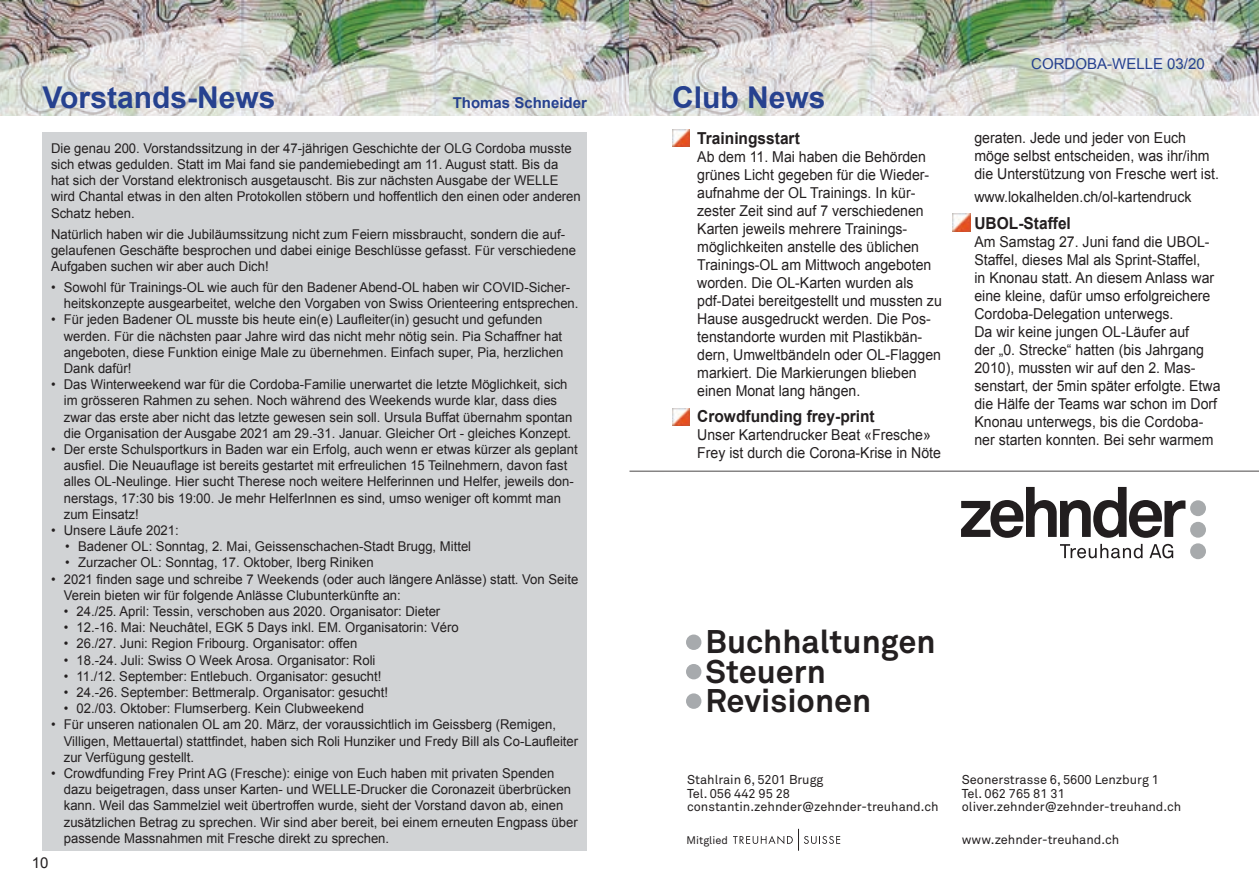
<style>
.page{position:relative;width:1259px;height:893px;background:#fff}
.page>*{position:absolute;margin:0;border:0;box-sizing:border-box;transform-origin:0 0}
.t1{font:700 32.4px/29.4px "Akkurat";color:#231f20}
.t2{font:700 30px "Arial";color:#26418f}
.t3{font:700 16.5px "Arial";color:#231f20;scale:.94 1}
.t4{font:15px/18px "Arial";color:#231f20;scale:.94 1}
.t5{font:15px "Arial";color:#26418f}
.t6{font:700 15px "Arial";color:#26418f}
.t7{font:15px "Arial";color:#231f20}
.t8{font:13.5px/16.2px "Arial";color:#231f20}
.t9{font:12.75px/13.5px "Akkurat";color:#231f20}
.t10{font:10.95px "Akkurat";color:#231f20}
</style>
<div class="page">
<img style="left:0;top:0;width:1259px;height:116px">
<img style="left:672px;top:129px;width:17px;height:18px">
<img style="left:672px;top:408px;width:17px;height:18px">
<img style="left:952px;top:214px;width:18px;height:17px">
<svg style="left:961px;top:487px;width:224px;height:51px"></svg>
<div style="left:1190px;top:500px;width:16px;height:16px;background:#a7aaac;border-radius:50%"></div>
<div style="left:1190px;top:522px;width:16px;height:16px;background:#a7aaac;border-radius:50%"></div>
<div style="left:1190px;top:543px;width:16px;height:16px;background:#a7aaac;border-radius:50%"></div>
<svg style="left:1060px;top:544px;width:82px;height:14px"></svg>
<svg style="left:1149px;top:544px;width:24px;height:14px"></svg>
<div style="left:686px;top:634px;width:15px;height:16px;background:#a7aaad;border-radius:50%"></div>
<div style="left:686px;top:664px;width:15px;height:15px;background:#a7aaad;border-radius:50%"></div>
<div style="left:686px;top:693px;width:15px;height:16px;background:#a7aaad;border-radius:50%"></div>
<svg style="left:733px;top:829px;width:107px;height:22px"></svg>
<hr style="left:629px;top:470px;width:630px;height:2px;background:#231f20">
<div style="left:43px;top:132px;width:544px;height:719px;background:#d1d3d5"></div>
<h2 class="t2" style="left:43px;top:78px;width:234px">Vorstands-News</h2>
<p class="t6" style="left:453px;top:93px;width:136px">Thomas Schneider</p>
<p class="t8" style="left:51px;top:140px;width:531px">Die genau 200. Vorstandssitzung in der 47-jährigen Geschichte der OLG Cordoba musste sich etwas gedulden. Statt im Mai fand sie pandemiebedingt am 11. August statt. Bis da<br>hat sich der Vorstand elektronisch ausgetauscht. Bis zur nächsten Ausgabe der WELLE wird Chantal etwas in den alten Protokollen stöbern und hoffentlich den einen oder anderen Schatz heben.</p>
<p class="t8" style="left:51px;top:226px;width:526px">Natürlich haben wir die Jubiläumssitzung nicht zum Feiern missbraucht, sondern die auf&shy;gelaufenen Geschäfte besprochen und dabei einige Beschlüsse gefasst. Für verschiedene<br>Aufgaben suchen wir aber auch Dich!</p>
<p class="t8" style="left:64px;top:279px;width:516px;text-indent:-13px">• Sowohl für Trainings-OL wie auch für den Badener Abend-OL haben wir COVID-Sicher&shy;heitskonzepte ausgearbeitet, welche den Vorgaben von Swiss Orienteering entsprechen.</p>
<p class="t8" style="left:64px;top:312px;width:501px;text-indent:-13px">• Für jeden Badener OL musste bis heute ein(e) Laufleiter(in) gesucht und gefunden werden. Für die nächsten paar Jahre wird das nicht mehr nötig sein. Pia Schaffner hat angeboten, diese Funktion einige Male zu übernehmen. Einfach super, Pia, herzlichen Dank dafür!</p>
<p class="t8" style="left:64px;top:376px;width:510px;text-indent:-13px">• Das Winterweekend war für die Cordoba-Familie unerwartet die letzte Möglichkeit, sich im grösseren Rahmen zu sehen. Noch während des Weekends wurde klar, dass dies zwar das erste aber nicht das letzte gewesen sein soll. Ursula Buffat übernahm spontan die Organisation der Ausgabe 2021 am 29.-31. Januar. Gleicher Ort - gleiches Konzept.</p>
<p class="t8" style="left:64px;top:441px;width:515px;text-indent:-13px">• Der erste Schulsportkurs in Baden war ein Erfolg, auch wenn er etwas kürzer als geplant ausfiel. Die Neuauflage ist bereits gestartet mit erfreulichen 15 Teilnehmern, davon fast alles OL-Neulinge. Hier sucht Therese noch weitere Helferinnen und Helfer, jeweils don&shy;nerstags, 17:30 bis 19:00. Je mehr HelferInnen es sind, umso weniger oft kommt man zum Einsatz!</p>
<p class="t8" style="left:51px;top:522px;width:129px">• Unsere Läufe 2021:</p>
<p class="t8" style="left:65px;top:538px;width:407px">• Badener OL: Sonntag, 2. Mai, Geissenschachen-Stadt Brugg, Mittel</p>
<p class="t8" style="left:65px;top:555px;width:310px">• Zurzacher OL: Sonntag, 17. Oktober, Iberg Riniken</p>
<p class="t8" style="left:64px;top:571px;width:516px;text-indent:-13px">• 2021 finden sage und schreibe 7 Weekends (oder auch längere Anlässe) statt. Von Seite<br>Verein bieten wir für folgende Anlässe Clubunterkünfte an:</p>
<p class="t8" style="left:64px;top:603px;width:378px">• 24./25. April: Tessin, verschoben aus 2020. Organisator: Dieter</p>
<p class="t8" style="left:64px;top:619px;width:396px">• 12.-16. Mai: Neuchâtel, EGK 5 Days inkl. EM. Organisatorin: Véro</p>
<p class="t8" style="left:64px;top:636px;width:295px">• 26./27. Juni: Region Fribourg. Organisator: offen</p>
<p class="t8" style="left:64px;top:652px;width:313px">• 18.-24. Juli: Swiss O Week Arosa. Organisator: Roli</p>
<p class="t8" style="left:64px;top:668px;width:319px">• 11./12. September: Entlebuch. Organisator: gesucht!</p>
<p class="t8" style="left:64px;top:684px;width:326px">• 24.-26. September: Bettmeralp. Organisator: gesucht!</p>
<p class="t8" style="left:64px;top:700px;width:302px">• 02./03. Oktober: Flumserberg. Kein Clubweekend</p>
<p class="t8" style="left:64px;top:717px;width:516px;text-indent:-13px">• Für unseren nationalen OL am 20. März, der voraussichtlich im Geissberg (Remigen,<br>Villigen, Mettauertal) stattfindet, haben sich Roli Hunziker und Fredy Bill als Co-Laufleiter zur Verfügung gestellt.</p>
<p class="t8" style="left:64px;top:765px;width:515px;text-indent:-13px">• Crowdfunding Frey Print AG (Fresche): einige von Euch haben mit privaten Spenden dazu beigetragen, dass unser Karten- und WELLE-Drucker die Coronazeit überbrücken kann. Weil das Sammelziel weit übertroffen wurde, sieht der Vorstand davon ab, einen zusätzlichen Betrag zu sprechen. Wir sind aber bereit, bei einem erneuten Engpass über passende Massnahmen mit Fresche direkt zu sprechen.</p>
<p class="t7" style="left:32px;top:853px;width:18px">10</p>
<h2 class="t2" style="left:672px;top:77px;width:155px">Club News</h2>
<p class="t3" style="left:697px;top:127px;width:111px">Trainingsstart</p>
<p class="t4" style="left:697px;top:148px;width:262px">Ab dem 11. Mai haben die Behörden grünes Licht gegeben für die Wieder&shy;aufnahme der OL Trainings. In kür&shy;zester Zeit sind auf 7 verschiedenen Karten jeweils mehrere Trainings&shy;möglichkeiten anstelle des üblichen Trainings-OL am Mittwoch angeboten worden. Die OL-Karten wurden als pdf-Datei bereitgestellt und mussten zu Hause ausgedruckt werden. Die Pos&shy;tenstandorte wurden mit Plastikbän&shy;dern, Umweltbändeln oder OL-Flaggen markiert. Die Markierungen blieben einen Monat lang hängen.</p>
<p class="t3" style="left:697px;top:405px;width:190px">Crowdfunding frey-print</p>
<p class="t4" style="left:697px;top:426px;width:261px">Unser Kartendrucker Beat «Fresche»<br>Frey ist durch die Corona-Krise in Nöte</p>
<p class="t5" style="left:1031px;top:54px;width:175px">CORDOBA-WELLE 03/20</p>
<p class="t4" style="left:974px;top:129px;width:262px">geraten. Jede und jeder von Euch möge selbst entscheiden, was ihr/ihm die Unterstützung von Fresche wert ist.</p>
<p class="t4" style="left:974px;top:188px;width:232px">www.lokalhelden.ch/ol-kartendruck</p>
<p class="t3" style="left:974px;top:212px;width:104px">UBOL-Staffel</p>
<p class="t4" style="left:974px;top:233px;width:263px">Am Samstag 27. Juni fand die UBOL-Staffel, dieses Mal als Sprint-Staffel,<br>in Knonau statt. An diesem Anlass war eine kleine, dafür umso erfolgreichere Cordoba-Delegation unterwegs.<br>Da wir keine jungen OL-Läufer auf<br>der „0. Strecke“ hatten (bis Jahrgang 2010), mussten wir auf den 2. Mas&shy;senstart, der 5min später erfolgte. Etwa die Hälfe der Teams war schon im Dorf Knonau unterwegs, bis die Cordoba&shy;ner starten konnten. Bei sehr warmem</p>
<h1 class="t1" style="left:705px;top:627px;width:231px">Buchhaltungen<br>Steuern<br>Revisionen</h1>
<p class="t9" style="left:687px;top:773px;width:253px">Stahlrain 6, 5201 Brugg<br>Tel. 056 442 95 28 constantin.zehnder@zehnder-treuhand.ch</p>
<p class="t10" style="left:686px;top:833px;width:43px">Mitglied</p>
<p class="t9" style="left:962px;top:773px;width:221px">Seonerstrasse 6, 5600 Lenzburg 1<br>Tel. 062 765 81 31 oliver.zehnder@zehnder-treuhand.ch</p>
<p class="t9" style="left:962px;top:833px;width:159px">www.zehnder-treuhand.ch</p>
</div>
